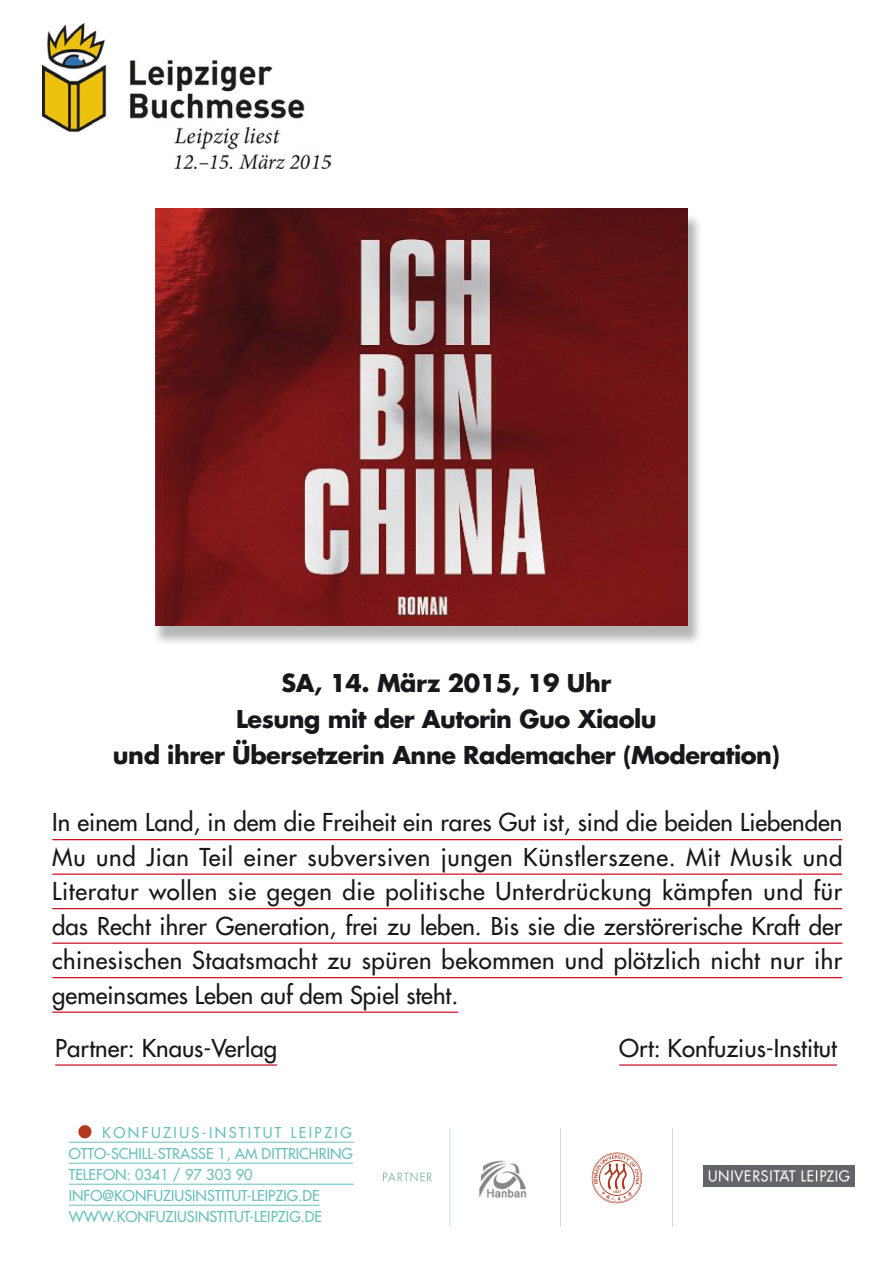
<style>
.page{position:relative;width:893px;height:1263px;background:#fff}
.page>*{position:absolute;margin:0;border:0;box-sizing:border-box;transform-origin:0 0}
.t1{font:24px/34.5px "Futura";color:#1a171c;text-align:justify}
.t2{font:700 24px "Futura";letter-spacing:-.02em;color:#1a171c}
.t3{font:14.55px/21px "Futura";color:#69c0bb}
.t4{font:14.55px "Futura";letter-spacing:.165em;color:#69c0bb}
</style>
<div class="page">
<hr style="left:69px;top:1142px;width:285px;height:1px;background:#69c0bb">
<hr style="left:69px;top:1163px;width:284px;height:1px;background:#69c0bb">
<hr style="left:69px;top:1184px;width:285px;height:1px;background:#69c0bb">
<hr style="left:69px;top:1205px;width:251px;height:1px;background:#69c0bb">
<div style="left:78px;top:1125px;width:13px;height:13px;background:#b4371f;border-radius:50%"></div>
<img style="left:703px;top:1165px;width:151px;height:21px">
<svg style="left:383px;top:1128px;width:290px;height:99px"></svg>
<hr style="left:52px;top:839px;width:790px;height:1px;background:#cd071e">
<hr style="left:52px;top:873px;width:790px;height:2px;background:#cd071e">
<hr style="left:52px;top:908px;width:790px;height:1px;background:#cd071e">
<hr style="left:52px;top:942px;width:790px;height:2px;background:#cd071e">
<hr style="left:52px;top:977px;width:790px;height:1px;background:#cd071e">
<hr style="left:52px;top:1011px;width:406px;height:2px;background:#cd071e">
<img style="left:43px;top:23px;width:288px;height:145px">
<div style="left:152px;top:213px;width:552px;height:433px;background:#1a171c;opacity:.32"></div>
<img style="left:153px;top:208px;width:535px;height:417px">
<hr style="left:55px;top:1064px;width:222px;height:2px;background:#cd071e">
<hr style="left:619px;top:1064px;width:218px;height:2px;background:#cd071e">
<p class="t2" style="left:282px;top:667px;width:331px">SA, 14. März 2015, 19 Uhr</p>
<p class="t2" style="left:236px;top:703px;width:422px">Lesung mit der Autorin Guo Xiaolu</p>
<p class="t2" style="left:113px;top:739px;width:669px">und ihrer Übersetzerin Anne Rademacher (Moderation)</p>
<p class="t1" style="left:52px;top:805px;width:792px">In einem Land, in dem die Freiheit ein rares Gut ist, sind die beiden Liebenden Mu und Jian Teil einer subversiven jungen Künstlerszene. Mit Musik und Literatur wollen sie gegen die politische Unterdrückung kämpfen und für das Recht ihrer Generation, frei zu leben. Bis sie die zerstörerische Kraft der chinesischen Staatsmacht zu spüren bekommen und plötzlich nicht nur ihr gemeinsames Leben auf dem Spiel steht.</p>
<p class="t1" style="left:55px;top:1030px;width:223px">Partner: Knaus-Verlag</p>
<p class="t1" style="left:619px;top:1030px;width:219px">Ort: Konfuzius-Institut</p>
<p class="t4" style="left:102px;top:1123px;width:251px">KONFUZIUS-INSTITUT LEIPZIG</p>
<p class="t3" style="left:69px;top:1143px;width:286px">OTTO-SCHILL-STRASSE 1, AM DITTRICHRING</p>
<p class="t3" style="left:69px;top:1164px;width:252px">TELEFON: 0341 / 97 303 90<br>INFO@KONFUZIUSINSTITUT-LEIPZIG.DE</p>
<p class="t3" style="left:69px;top:1206px;width:255px">WWW.KONFUZIUSINSTITUT-LEIPZIG.DE</p>
</div>
